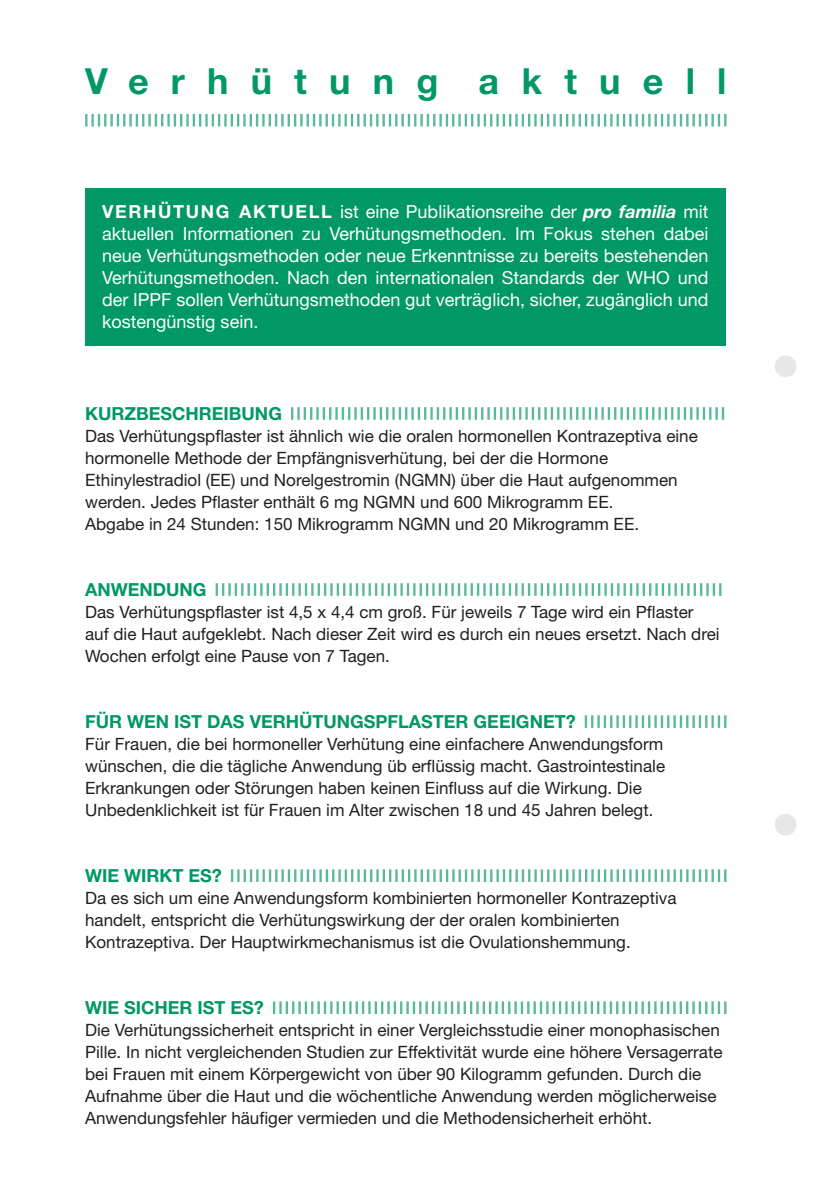
<style>
.page{position:relative;width:840px;height:1191px;background:#fff}
.page>*{position:absolute;margin:0;border:0;box-sizing:border-box;transform-origin:0 0}
.t1{font:700 36px "Helvetica Neue LT Pro";letter-spacing:.615em;color:#009864}
.t2{font:18px/22px "Helvetica Neue LT Pro";color:#fff;text-align:justify}
.t3{font:700 18px "Helvetica Neue LT Pro";color:#009864}
.t4{font:17px/22px "Helvetica Neue LT Pro";color:#231f20}
.s1{font-weight:700}
.s2{font-weight:700;font-style:italic}
</style>
<div class="page">
<div style="left:774px;top:355px;width:22px;height:22px;background:#e6e7e9;border-radius:50%"></div>
<div style="left:774px;top:814px;width:22px;height:21px;background:#e6e7e9;border-radius:50%"></div>
<svg style="left:291px;top:407px;width:432px;height:13px"></svg>
<svg style="left:215px;top:583px;width:506px;height:13px"></svg>
<svg style="left:584px;top:715px;width:142px;height:13px"></svg>
<svg style="left:231px;top:869px;width:495px;height:13px"></svg>
<svg style="left:273px;top:1001px;width:453px;height:13px"></svg>
<svg style="left:85px;top:114px;width:641px;height:12px"></svg>
<div style="left:85px;top:189px;width:640px;height:157px;background:#009864"></div>
<h1 class="t1" style="left:85px;top:59px;width:642px">Verhütung aktuell</h1>
<p class="t2" style="left:102px;top:201px;width:607px"><span class="s1">VERHÜTUNG AKTUELL</span> ist eine Publikationsreihe der <span class="s2">pro familia</span> mit aktuellen Informationen zu Verhütungsmethoden. Im Fokus stehen dabei neue Verhütungsmethoden oder neue Erkenntnisse zu bereits bestehenden Verhütungsmethoden. Nach den internationalen Standards der WHO und der IPPF sollen Verhütungsmethoden gut verträglich, sicher, zugänglich und kostengünstig sein.</p>
<p class="t3" style="left:85px;top:402px;width:198px">KURZBESCHREIBUNG</p>
<p class="t4" style="left:85px;top:424px;width:614px">Das Verhütungspflaster ist ähnlich wie die oralen hormonellen Kontrazeptiva eine hormonelle Methode der Empfängnisverhütung, bei der die Hormone Ethinylestradiol (EE) und Norelgestromin (NGMN) über die Haut aufgenommen werden. Jedes Pflaster enthält 6 mg NGMN und 600 Mikrogramm EE.<br>Abgabe in 24 Stunden: 150 Mikrogramm NGMN und 20 Mikrogramm EE.</p>
<p class="t3" style="left:85px;top:578px;width:123px">ANWENDUNG</p>
<p class="t4" style="left:85px;top:600px;width:635px">Das Verhütungspflaster ist 4,5 x 4,4 cm groß. Für jeweils 7 Tage wird ein Pflaster auf die Haut aufgeklebt. Nach dieser Zeit wird es durch ein neues ersetzt. Nach drei<br>Wochen erfolgt eine Pause von 7 Tagen.</p>
<p class="t3" style="left:85px;top:710px;width:492px">FÜR WEN IST DAS VERHÜTUNGSPFLASTER GEEIGNET?</p>
<p class="t4" style="left:85px;top:732px;width:581px">Für Frauen, die bei hormoneller Verhütung eine einfachere Anwendungsform wünschen, die die tägliche Anwendung üb erflüssig macht. Gastrointestinale Erkrankungen oder Störungen haben keinen Einfluss auf die Wirkung. Die Unbedenklichkeit ist für Frauen im Alter zwischen 18 und 45 Jahren belegt.</p>
<p class="t3" style="left:85px;top:864px;width:138px">WIE WIRKT ES?</p>
<p class="t4" style="left:85px;top:886px;width:592px">Da es sich um eine Anwendungsform kombinierten hormoneller Kontrazeptiva handelt, entspricht die Verhütungswirkung der der oralen kombinierten<br>Kontrazeptiva. Der Hauptwirkmechanismus ist die Ovulationshemmung.</p>
<p class="t3" style="left:85px;top:996px;width:180px">WIE SICHER IST ES?</p>
<p class="t4" style="left:85px;top:1018px;width:638px">Die Verhütungssicherheit entspricht in einer Vergleichsstudie einer monophasischen Pille. In nicht vergleichenden Studien zur Effektivität wurde eine höhere Versagerrate bei Frauen mit einem Körpergewicht von über 90 Kilogramm gefunden. Durch die Aufnahme über die Haut und die wöchentliche Anwendung werden möglicherweise Anwendungsfehler häufiger vermieden und die Methodensicherheit erhöht.</p>
</div>
